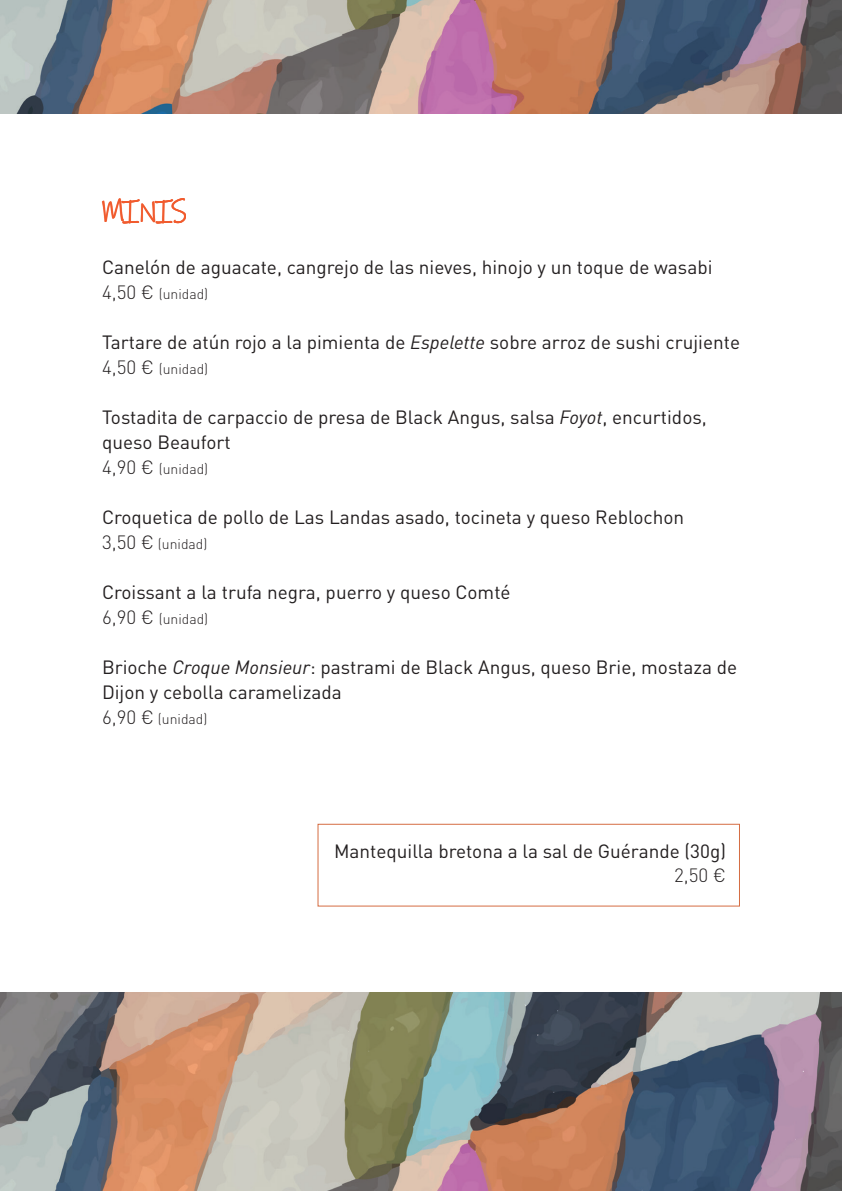
<style>
.page{position:relative;width:842px;height:1191px;background:#fff}
.page>*{position:absolute;margin:0;border:0;box-sizing:border-box;transform-origin:0 0}
.t1{font:34.2px "Ink Free";letter-spacing:-.12em;color:#f15b2e;scale:.88 1}
.t2{font:19px/25px "DIN Pro";color:#231f20}
.t3{font:300 19px "DIN Pro";color:#231f20}
.t4{font:300 14px "DIN Pro";color:#231f20}
.s1{font-size:19px}
.s2{font-style:italic}
</style>
<div class="page">
<img style="left:0;top:992px;width:842px;height:199px">
<img style="left:0;top:0;width:842px;height:113px">
<div style="left:317px;top:823px;width:423px;height:83px;border:1px solid #d56d42"></div>
<h1 class="t1" style="left:101px;top:191px;width:100px">MINIS</h1>
<p class="t2" style="left:102px;top:254px;width:612px">Canelón de aguacate, cangrejo de las nieves, hinojo y un toque de wasabi</p>
<p class="t4" style="left:102px;top:284px;width:108px"><span class="s1">4,50 €</span> (unidad)</p>
<p class="t2" style="left:102px;top:329px;width:639px">Tartare de atún rojo a la pimienta de <span class="s2">Espelette</span> sobre arroz de sushi crujiente</p>
<p class="t4" style="left:102px;top:359px;width:108px"><span class="s1">4,50 €</span> (unidad)</p>
<p class="t2" style="left:102px;top:404px;width:606px">Tostadita de carpaccio de presa de Black Angus, salsa <span class="s2">Foyot</span>, encurtidos, queso Beaufort</p>
<p class="t4" style="left:102px;top:459px;width:108px"><span class="s1">4,90 €</span> (unidad)</p>
<p class="t2" style="left:102px;top:504px;width:584px">Croquetica de pollo de Las Landas asado, tocineta y queso Reblochon</p>
<p class="t4" style="left:102px;top:534px;width:107px"><span class="s1">3,50 €</span> (unidad)</p>
<p class="t2" style="left:102px;top:579px;width:410px">Croissant a la trufa negra, puerro y queso Comté</p>
<p class="t4" style="left:102px;top:609px;width:108px"><span class="s1">6,90 €</span> (unidad)</p>
<p class="t2" style="left:102px;top:654px;width:637px">Brioche <span class="s2">Croque Monsieur</span>: pastrami de Black Angus, queso Brie, mostaza de<br>Dijon y cebolla caramelizada</p>
<p class="t4" style="left:102px;top:709px;width:107px"><span class="s1">6,90 €</span> (unidad)</p>
<p class="t2" style="left:334px;top:838px;width:393px">Mantequilla bretona a la sal de Guérande (30g)</p>
<p class="t3" style="left:674px;top:862px;width:53px">2,50 €</p>
</div>
